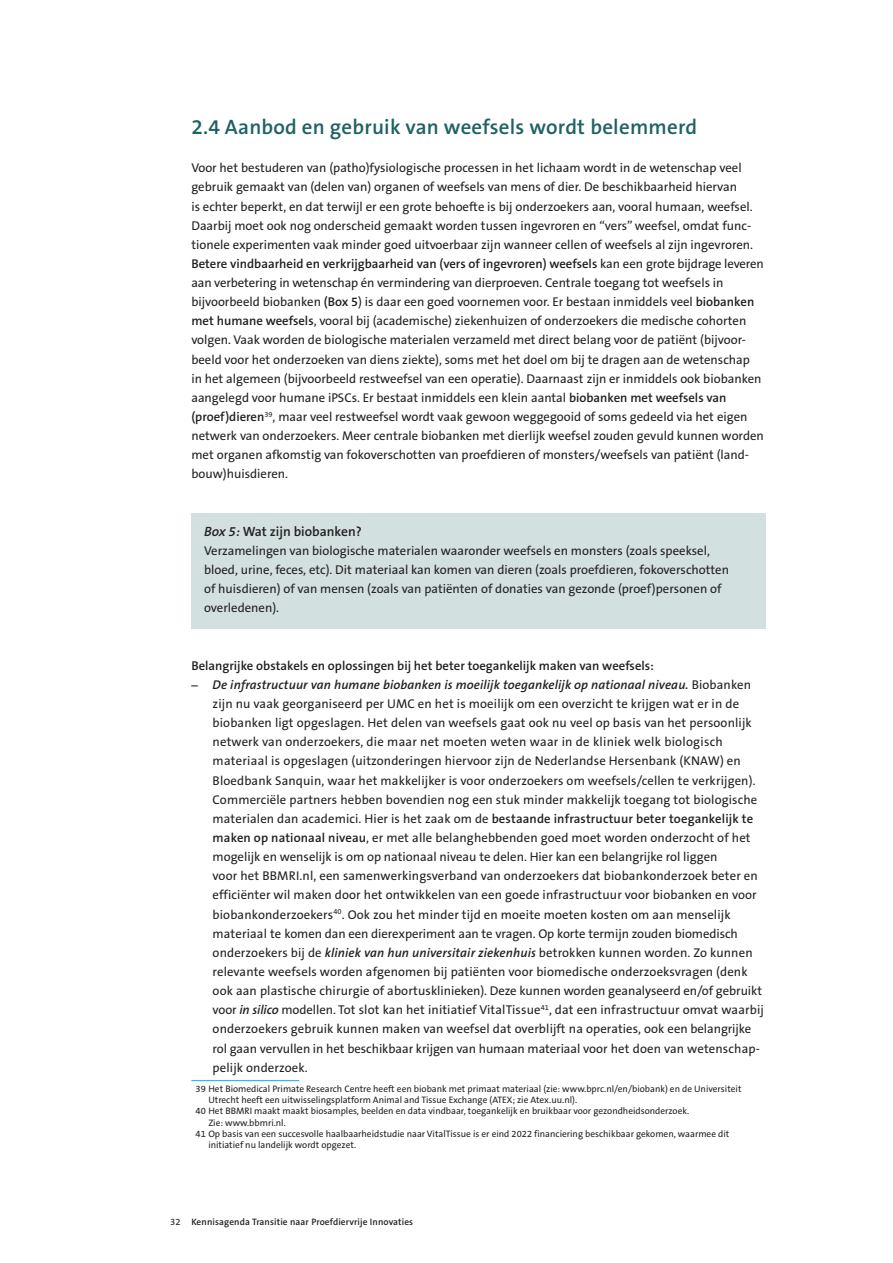
<style>
.page{position:relative;width:893px;height:1263px;background:#fff}
.page>*{position:absolute;margin:0;border:0;box-sizing:border-box;transform-origin:0 0}
.H3-Paragraafkop{font:600 21px "The Sans B6";letter-spacing:.01em;color:#1e6261}
.H4-Kader_kop_donker{font:600 13.5px "The Sans B6";color:#231f20}
.P-Broodtekst{font:12.75px/19.2px "The Sans B5 Plain";color:#231f20}
.P-Kadertekst_donker{font:12.75px/19.2px "The Sans B5 Plain";color:#231f20}
.P-Broodtekst-2{font:600 12.75px "The Sans B6";color:#231f20}
.P-Voetnoot{font:9.3px/11.2px "The Sans B5 Plain";color:#231f20}
.t1{font:600 9.3px "The Sans B6";letter-spacing:.01em;color:#231f20}
.s1{font-family:"The Sans B6";font-weight:600}
.s2{font-style:italic}
.s3{font-family:"Gill Sans"}
.s4{font-family:"The Sans B6";font-weight:600;font-style:italic}
.s5{font-family:"The Sans B5 Plain";font-weight:400}
</style>
<div class="page">
<div style="left:191px;top:513px;width:574px;height:39px;background:#d2e0df"></div>
<div style="left:191px;top:537px;width:574px;height:91px;background:#d2e0df"></div>
<hr style="left:191px;top:1080px;width:108px;height:1px;background:#00aeef">
<h3 class="H3-Paragraafkop" style="left:191px;top:116px;width:507px">2.4 Aanbod en gebruik van weefsels wordt belemmerd</h3>
<p class="P-Broodtekst" style="left:191px;top:159px;width:574px">Voor het bestuderen van (patho)fysiologische processen in het lichaam wordt in de wetenschap veel gebruik gemaakt van (delen van) organen of weefsels van mens of dier. De beschikbaarheid hiervan<br>is echter beperkt, en dat terwijl er een grote behoefte is bij onderzoekers aan, vooral humaan, weefsel.<br>Daarbij moet ook nog onderscheid gemaakt worden tussen ingevroren en “vers” weefsel, omdat func&shy;tionele experimenten vaak minder goed uitvoerbaar zijn wanneer cellen of weefsels al zijn ingevroren.<br><span class="s1">Betere vindbaarheid en verkrijgbaarheid van (vers of ingevroren) weefsels</span> kan een grote bijdrage leveren aan verbetering in wetenschap én vermindering van dierproeven. Centrale toegang tot weefsels in bijvoorbeeld biobanken <span class="s1">(Box 5</span>) is daar een goed voornemen voor. Er bestaan inmiddels veel <span class="s1">biobanken met humane weefsels</span>, vooral bij (academische) ziekenhuizen of onderzoekers die medische cohorten volgen. Vaak worden de biologische materialen verzameld met direct belang voor de patiënt (bijvoor&shy;beeld voor het onderzoeken van diens ziekte), soms met het doel om bij te dragen aan de wetenschap<br>in het algemeen (bijvoorbeeld restweefsel van een operatie). Daarnaast zijn er inmiddels ook biobanken aangelegd voor humane iPSCs. Er bestaat inmiddels een klein aantal <span class="s1">biobanken met weefsels van (proef)dieren</span><sup>39</sup>, maar veel restweefsel wordt vaak gewoon weggegooid of soms gedeeld via het eigen netwerk van onderzoekers. Meer centrale biobanken met dierlijk weefsel zouden gevuld kunnen worden met organen afkomstig van fokoverschotten van proefdieren of monsters/weefsels van patiënt (land&shy;bouw)huisdieren.</p>
<h4 class="H4-Kader_kop_donker" style="left:204px;top:524px;width:159px"><span class="s2">Box 5:</span> Wat zijn biobanken?</h4>
<p class="P-Kadertekst_donker" style="left:204px;top:541px;width:526px">Verzamelingen van biologische materialen waaronder weefsels en monsters (zoals speeksel, bloed, urine, feces, etc). Dit materiaal kan komen van dieren (zoals proefdieren, fokoverschotten of huisdieren) of van mensen (zoals van patiënten of donaties van gezonde (proef)personen of overledenen).</p>
<p class="P-Broodtekst-2" style="left:191px;top:659px;width:464px">Belangrijke obstakels en oplossingen bij het beter toegankelijk maken van weefsels:</p>
<p class="P-Broodtekst" style="left:213px;top:675px;width:553px;text-indent:-21px"><span class="s3">–</span> <span class="s4">De infrastructuur van humane biobanken is moeilijk toegankelijk op nationaal niveau.</span> Biobanken zijn nu vaak georganiseerd per UMC en het is moeilijk om een overzicht te krijgen wat er in de biobanken ligt opgeslagen. Het delen van weefsels gaat ook nu veel op basis van het persoonlijk netwerk van onderzoekers, die maar net moeten weten waar in de kliniek welk biologisch materiaal is opgeslagen (uitzonderingen hiervoor zijn de Nederlandse Hersenbank (KNAW) en Bloedbank Sanquin, waar het makkelijker is voor onderzoekers om weefsels/cellen te verkrijgen).<br>Commerciële partners hebben bovendien nog een stuk minder makkelijk toegang tot biologische materialen dan academici. Hier is het zaak om de <span class="s1">bestaande infrastructuur beter toegankelijk te maken op nationaal niveau</span>, er met alle belanghebbenden goed moet worden onderzocht of het mogelijk en wenselijk is om op nationaal niveau te delen. Hier kan een belangrijke rol liggen<br>voor het BBMRI.nl, een samenwerkingsverband van onderzoekers dat biobankonderzoek beter en efficiënter wil maken door het ontwikkelen van een goede infrastructuur voor biobanken en voor biobankonderzoekers<sup>40</sup>. Ook zou het minder tijd en moeite moeten kosten om aan menselijk materiaal te komen dan een dierexperiment aan te vragen. Op korte termijn zouden biomedisch onderzoekers bij de <span class="s4">kliniek van hun universitair ziekenhuis</span> betrokken kunnen worden. Zo kunnen relevante weefsels worden afgenomen bij patiënten voor biomedische onderzoeksvragen (denk ook aan plastische chirurgie of abortusklinieken). Deze kunnen worden geanalyseerd en/of gebruikt voor <span class="s4">in silico</span> modellen. Tot slot kan het initiatief VitalTissue<sup>41</sup>, dat een infrastructuur omvat waarbij onderzoekers gebruik kunnen maken van weefsel dat overblijft na operaties, ook een belangrijke rol gaan vervullen in het beschikbaar krijgen van humaan materiaal voor het doen van wetenschap&shy;pelijk onderzoek.</p>
<p class="P-Voetnoot" style="left:208px;top:1083px;width:535px;text-indent:-13px">39 Het Biomedical Primate Research Centre heeft een biobank met primaat materiaal (zie: www.bprc.nl/en/biobank) en de Universiteit<br>Utrecht heeft een uitwisselingsplatform Animal and Tissue Exchange (ATEX; zie Atex.uu.nl).</p>
<p class="P-Voetnoot" style="left:208px;top:1106px;width:482px;text-indent:-13px">40 Het BBMRI maakt maakt biosamples, beelden en data vindbaar, toegankelijk en bruikbaar voor gezondheidsonderzoek.<br>Zie: www.bbmri.nl.</p>
<p class="P-Voetnoot" style="left:208px;top:1128px;width:522px;text-indent:-13px">41 Op basis van een succesvolle haalbaarheidstudie naar VitalTissue is er eind 2022 financiering beschikbaar gekomen, waarmee dit initiatief nu landelijk wordt opgezet.</p>
<p class="t1" style="left:170px;top:1217px;width:245px"><span class="s5">32</span> Kennisagenda Transitie naar Proefdiervrije Innovaties</p>
</div>
